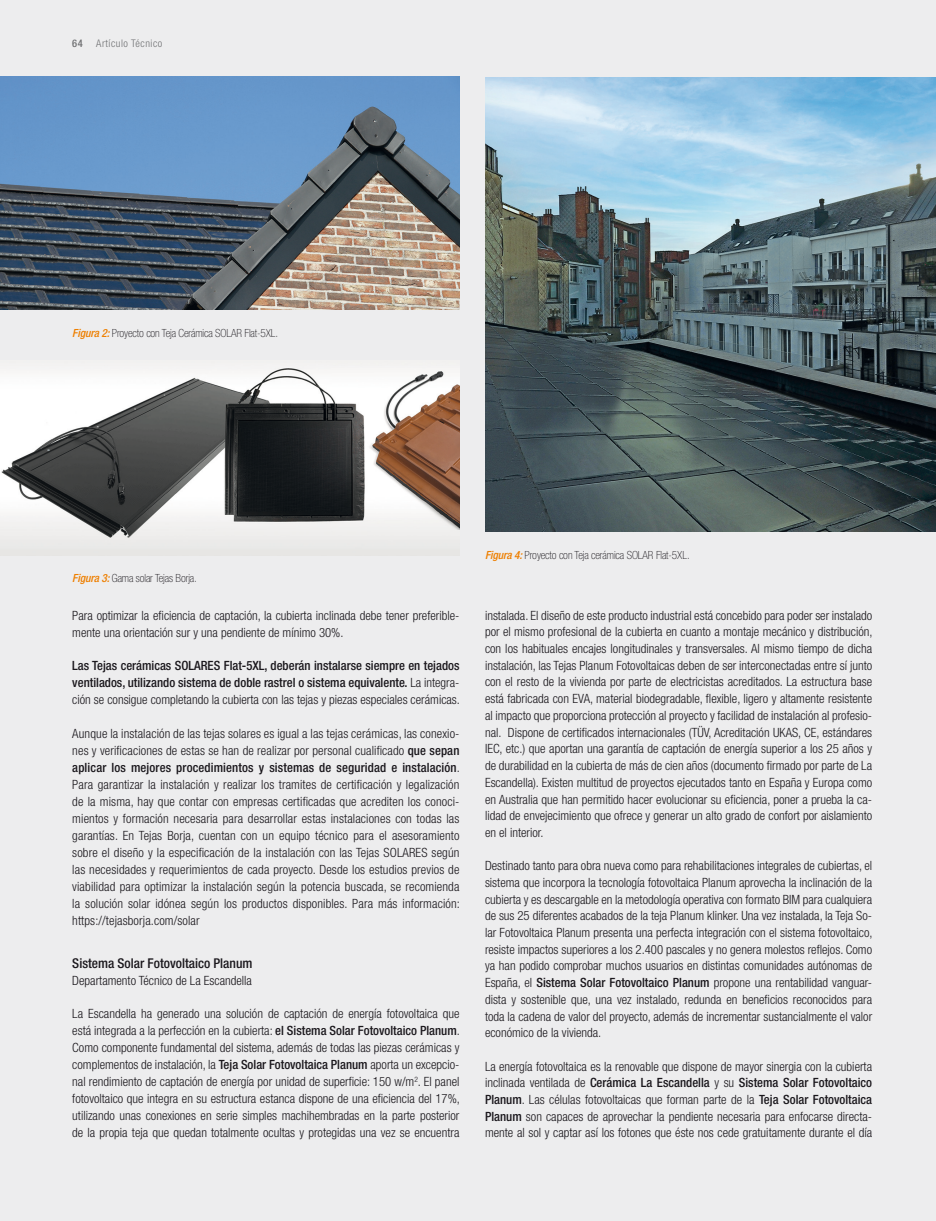
<style>
.page{position:relative;width:936px;height:1221px;background:#fff}
.page>*{position:absolute;margin:0;border:0;box-sizing:border-box;transform-origin:0 0}
._0__Texto{font:500 condensed 13.5px "Helvetica Neue LT Std";color:#1a171c}
._0__Texto-2{font:300 condensed 12.75px/16.6px "Helvetica Neue LT Std";color:#1a171c;text-align:justify}
._0__Texto-3{font:500 condensed 12.75px/17.1px "Helvetica Neue LT Std";color:#1a171c;text-align:justify}
._3_Pie_de_foto{font:100 condensed 11.25px "Helvetica Neue LT Std";letter-spacing:-.01em;color:#1a171c}
.t1{font:300 condensed 10.5px "Helvetica Neue LT Std";letter-spacing:.05em;color:#707173}
.t2{font:500 condensed 10.5px "Helvetica Neue LT Std";color:#707173}
.s1{font-weight:500;font-style:italic;color:#ee7f00}
.s2{font-weight:300}
.s3{font-weight:500}
</style>
<div class="page">
<div style="left:0;top:0;width:935px;height:1220px;background:#ededee"></div>
<img style="left:485px;top:78px;width:450px;height:453px">
<img style="left:0;top:368px;width:459px;height:188px">
<img style="left:0;top:77px;width:459px;height:232px">
<p class="t2" style="left:72px;top:37px;width:12px">64</p>
<p class="t1" style="left:96px;top:37px;width:67px">Artículo Técnico</p>
<p class="_3_Pie_de_foto" style="left:72px;top:326px;width:207px"><span class="s1">Figura 2:</span> Proyecto con Teja Cerámica SOLAR Flat-5XL.</p>
<p class="_3_Pie_de_foto" style="left:72px;top:572px;width:126px"><span class="s1">Figura 3:</span> Gama solar Tejas Borja.</p>
<p class="_0__Texto-2" style="left:72px;top:606px;width:388px;line-height:17.1px">Para optimizar la eficiencia de captación, la cubierta inclinada debe tener preferible&shy;mente una orientación sur y una pendiente de mínimo 30%.</p>
<p class="_0__Texto-3" style="left:72px;top:657px;width:389px">Las Tejas cerámicas SOLARES Flat-5XL, deberán instalarse siempre en tejados ventilados, utilizando sistema de doble rastrel o sistema equivalente. <span class="s2">La integra&shy;ción se consigue completando la cubierta con las tejas y piezas especiales cerámicas.</span></p>
<p class="_0__Texto-2" style="left:72px;top:724px;width:389px;line-height:17.1px">Aunque la instalación de las tejas solares es igual a las tejas cerámicas, las conexio&shy;nes y verificaciones de estas se han de realizar por personal cualificado <span class="s3">que sepan aplicar los mejores procedimientos y sistemas de seguridad e instalación</span>.<br>Para garantizar la instalación y realizar los tramites de certificación y legalización de la misma, hay que contar con empresas certificadas que acrediten los conoci&shy;mientos y formación necesaria para desarrollar estas instalaciones con todas las garantías. En Tejas Borja, cuentan con un equipo técnico para el asesoramiento sobre el diseño y la especificación de la instalación con las Tejas SOLARES según las necesidades y requerimientos de cada proyecto. Desde los estudios previos de viabilidad para optimizar la instalación según la potencia buscada, se recomienda la solución solar idónea según los productos disponibles. Para más información: https://tejasborja.com/solar</p>
<p class="_0__Texto" style="left:72px;top:954px;width:182px">Sistema Solar Fotovoltaico Planum</p>
<p class="_0__Texto-2" style="left:72px;top:971px;width:181px">Departamento Técnico de La Escandella</p>
<p class="_0__Texto-2" style="left:72px;top:1004px;width:389px;line-height:17.1px">La Escandella ha generado una solución de captación de energía fotovoltaica que está integrada a la perfección en la cubierta: <span class="s3">el Sistema Solar Fotovoltaico Planum</span>.<br>Como componente fundamental del sistema, además de todas las piezas cerámicas y complementos de instalación, la <span class="s3">Teja Solar Fotovoltaica Planum</span> aporta un excepcio&shy;nal rendimiento de captación de energía por unidad de superficie: 150 w/m<sup>2</sup>. El panel fotovoltaico que integra en su estructura estanca dispone de una eficiencia del 17%, utilizando unas conexiones en serie simples machihembradas en la parte posterior de la propia teja que quedan totalmente ocultas y protegidas una vez se encuentra</p>
<p class="_3_Pie_de_foto" style="left:485px;top:549px;width:206px"><span class="s1">Figura 4:</span> Proyecto con Teja cerámica SOLAR Flat-5XL.</p>
<p class="_0__Texto-2" style="left:485px;top:606px;width:389px">instalada. El diseño de este producto industrial está concebido para poder ser instalado por el mismo profesional de la cubierta en cuanto a montaje mecánico y distribución, con los habituales encajes longitudinales y transversales. Al mismo tiempo de dicha instalación, las Tejas Planum Fotovoltaicas deben de ser interconectadas entre sí junto con el resto de la vivienda por parte de electricistas acreditados. La estructura base está fabricada con EVA, material biodegradable, flexible, ligero y altamente resistente al impacto que proporciona protección al proyecto y facilidad de instalación al profesio&shy;nal. Dispone de certificados internacionales (TÜV, Acreditación UKAS, CE, estándares IEC, etc.) que aportan una garantía de captación de energía superior a los 25 años y de durabilidad en la cubierta de más de cien años (documento firmado por parte de La Escandella). Existen multitud de proyectos ejecutados tanto en España y Europa como en Australia que han permitido hacer evolucionar su eficiencia, poner a prueba la ca&shy;lidad de envejecimiento que ofrece y generar un alto grado de confort por aislamiento en el interior.</p>
<p class="_0__Texto-2" style="left:485px;top:857px;width:389px">Destinado tanto para obra nueva como para rehabilitaciones integrales de cubiertas, el sistema que incorpora la tecnología fotovoltaica Planum aprovecha la inclinación de la cubierta y es descargable en la metodología operativa con formato BIM para cualquiera de sus 25 diferentes acabados de la teja Planum klinker. Una vez instalada, la Teja So&shy;lar Fotovoltaica Planum presenta una perfecta integración con el sistema fotovoltaico, resiste impactos superiores a los 2.400 pascales y no genera molestos reflejos. Como ya han podido comprobar muchos usuarios en distintas comunidades autónomas de España, el <span class="s3">Sistema Solar Fotovoltaico Planum</span> propone una rentabilidad vanguar&shy;dista y sostenible que, una vez instalado, redunda en beneficios reconocidos para toda la cadena de valor del proyecto, además de incrementar sustancialmente el valor económico de la vivienda.</p>
<p class="_0__Texto-2" style="left:485px;top:1057px;width:388px">La energía fotovoltaica es la renovable que dispone de mayor sinergia con la cubierta inclinada ventilada de <span class="s3">Cerámica La Escandella</span> y su <span class="s3">Sistema Solar Fotovoltaico Planum</span>. Las células fotovoltaicas que forman parte de la <span class="s3">Teja Solar Fotovoltaica Planum</span> son capaces de aprovechar la pendiente necesaria para enfocarse directa&shy;mente al sol y captar así los fotones que éste nos cede gratuitamente durante el día</p>
</div>
